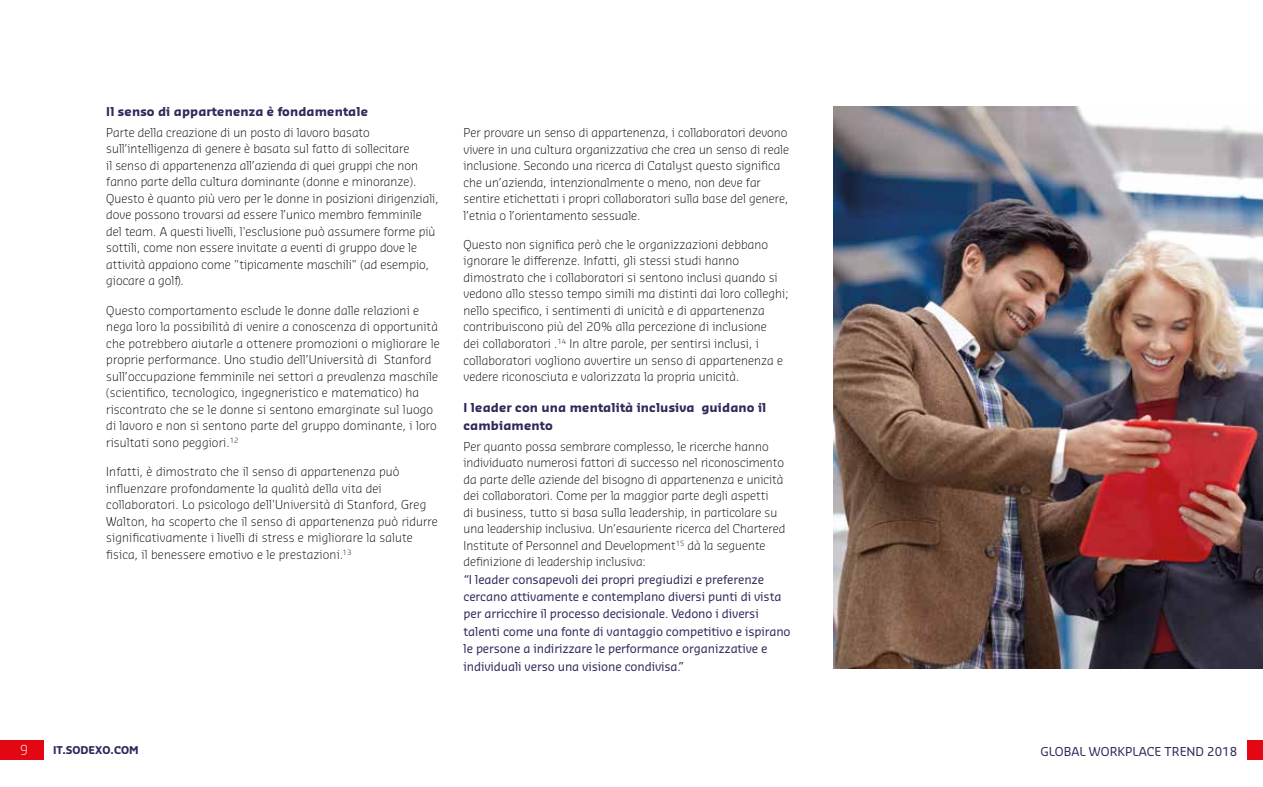
<style>
.page{position:relative;width:1263px;height:787px;background:#fff}
.page>*{position:absolute;margin:0;border:0;box-sizing:border-box;transform-origin:0 0}
.t1{font:300 13.5px "Sansa Pro";color:#fff}
.t2{font:300 12px/16.5px "Sansa Pro";letter-spacing:.005em;color:#000}
.t3{font:12px/17.4px "Sansa Pro";letter-spacing:-.01em;color:#32285b}
.t4{font:700 12px/18px "Sansa Pro";letter-spacing:.01em;color:#32285b}
.t5{font:700 10.5px "Sansa Pro";color:#32285b}
</style>
<div class="page">
<img style="left:834px;top:106px;width:429px;height:562px">
<div style="left:0;top:740px;width:43px;height:20px;background:#e30613"></div>
<div style="left:1247px;top:740px;width:16px;height:20px;background:#e30613"></div>
<p class="t4" style="left:106px;top:102px;width:263px">Il senso di appartenenza è fondamentale</p>
<p class="t2" style="left:106px;top:124px;width:334px">Parte della creazione di un posto di lavoro basato sull’intelligenza di genere è basata sul fatto di sollecitare<br>il senso di appartenenza all’azienda di quei gruppi che non fanno parte della cultura dominante (donne e minoranze).<br>Questo è quanto più vero per le donne in posizioni dirigenziali, dove possono trovarsi ad essere l’unico membro femminile del team. A questi livelli, l'esclusione può assumere forme più sottili, come non essere invitate a eventi di gruppo dove le attività appaiono come "tipicamente maschili" (ad esempio, giocare a golf).</p>
<p class="t2" style="left:106px;top:301px;width:335px">Questo comportamento esclude le donne dalle relazioni e nega loro la possibilità di venire a conoscenza di opportunità che potrebbero aiutarle a ottenere promozioni o migliorare le proprie performance. Uno studio dell’Università di Stanford sull’occupazione femminile nei settori a prevalenza maschile (scientifico, tecnologico, ingegneristico e matematico) ha riscontrato che se le donne si sentono emarginate sul luogo di lavoro e non si sentono parte del gruppo dominante, i loro risultati sono peggiori.<sup>12</sup></p>
<p class="t2" style="left:106px;top:463px;width:333px">Infatti, è dimostrato che il senso di appartenenza può influenzare profondamente la qualità della vita dei collaboratori. Lo psicologo dell'Università di Stanford, Greg Walton, ha scoperto che il senso di appartenenza può ridurre significativamente i livelli di stress e migliorare la salute fisica, il benessere emotivo e le prestazioni.<sup>13</sup></p>
<p class="t2" style="left:463px;top:124px;width:327px">Per provare un senso di appartenenza, i collaboratori devono vivere in una cultura organizzativa che crea un senso di reale inclusione. Secondo una ricerca di Catalyst questo significa che un’azienda, intenzionalmente o meno, non deve far sentire etichettati i propri collaboratori sulla base del genere, l’etnia o l’orientamento sessuale.</p>
<p class="t2" style="left:463px;top:236px;width:327px">Questo non significa però che le organizzazioni debbano ignorare le differenze. Infatti, gli stessi studi hanno dimostrato che i collaboratori si sentono inclusi quando si vedono allo stesso tempo simili ma distinti dai loro colleghi; nello specifico, i sentimenti di unicità e di appartenenza contribuiscono più del 20% alla percezione di inclusione<br>dei collaboratori .<sup>14</sup> In altre parole, per sentirsi inclusi, i collaboratori vogliono avvertire un senso di appartenenza e vedere riconosciuta e valorizzata la propria unicità.</p>
<p class="t4" style="left:463px;top:398px;width:304px">I leader con una mentalità inclusiva guidano il cambiamento</p>
<p class="t2" style="left:463px;top:437px;width:323px">Per quanto possa sembrare complesso, le ricerche hanno individuato numerosi fattori di successo nel riconoscimento da parte delle aziende del bisogno di appartenenza e unicità dei collaboratori. Come per la maggior parte degli aspetti<br>di business, tutto si basa sulla leadership, in particolare su una leadership inclusiva. Un’esauriente ricerca del Chartered Institute of Personnel and Development<sup>15</sup> dà la seguente definizione di leadership inclusiva:</p>
<p class="t3" style="left:463px;top:570px;width:329px">“I leader consapevoli dei propri pregiudizi e preferenze cercano attivamente e contemplano diversi punti di vista per arricchire il processo decisionale. Vedono i diversi talenti come una fonte di vantaggio competitivo e ispirano le persone a indirizzare le performance organizzative e individuali verso una visione condivisa.”</p>
<p class="t1" style="left:20px;top:741px;width:10px">9</p>
<p class="t5" style="left:53px;top:743px;width:87px">IT.SODEXO.COM</p>
<p class="t3" style="left:1040px;top:742px;width:198px">GLOBAL WORKPLACE TREND 2018</p>
</div>
